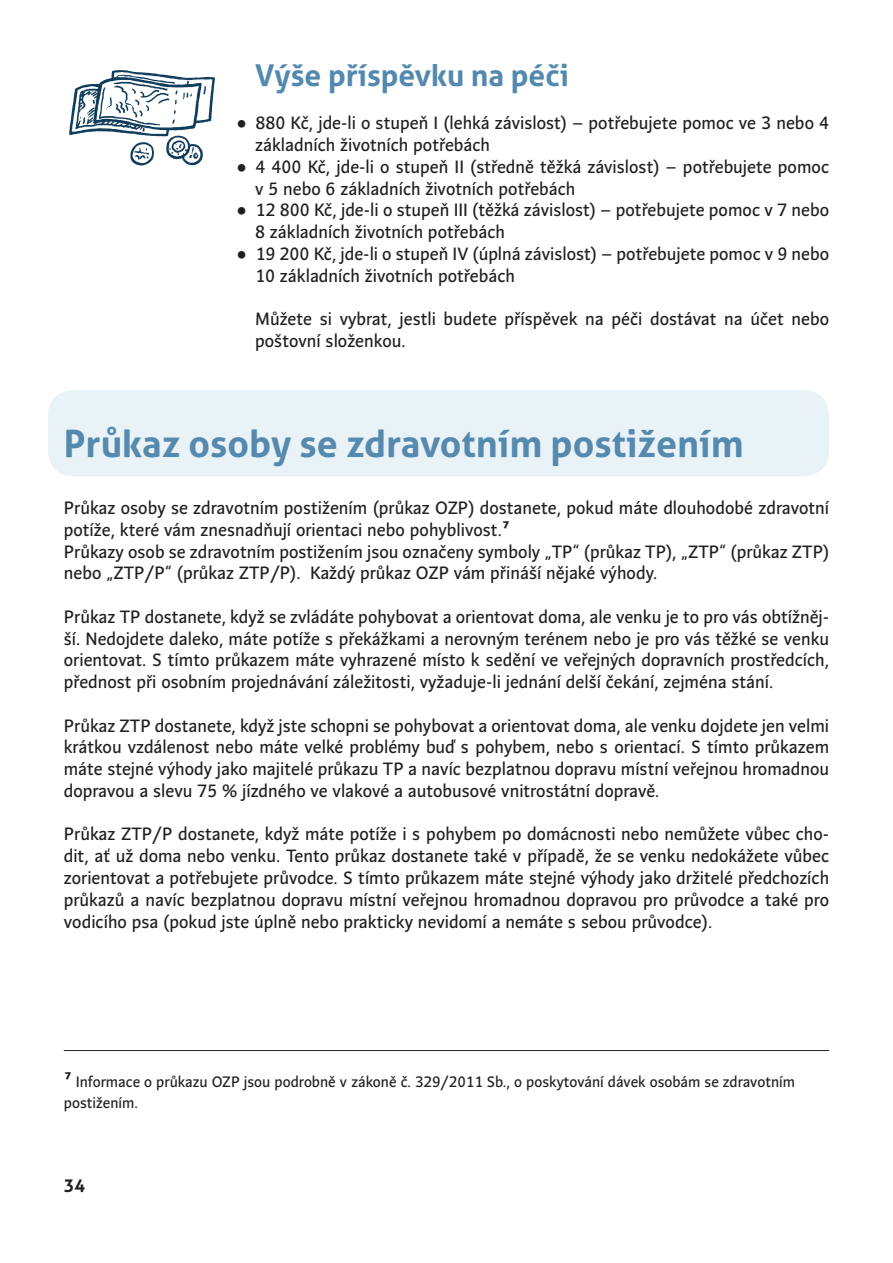
<style>
.page{position:relative;width:893px;height:1263px;background:#fff}
.page>*{position:absolute;margin:0;border:0;box-sizing:border-box;transform-origin:0 0}
.podnadpis_vel{font:700 37.5px "Aller";color:#5589ad}
.piktogramy{font:700 30px "Aller";color:#5389ae}
.text{font:17.7px/21.8px "Andulka Sans Text";color:#231f20;text-align:justify}
.text_odrážky{font:17.7px/21.8px "Andulka Sans Text";color:#231f20}
.text_piktogramy{font:17.7px/21.8px "Andulka Sans Text";color:#231f20}
.t1{font:700 17.7px "Aller";color:#231f20}
.poznamka_pod_carou{font:15px/21.8px "Andulka Sans Text";color:#231f20}
.s1{font-family:"Aller";font-weight:700}
.s2{font-family:"Aller";font-weight:700;font-size:17.7px}
</style>
<div class="page">
<div style="left:48px;top:390px;width:781px;height:86px;background:#e8f2f7;border-radius:26px"></div>
<img style="left:69px;top:70px;width:146px;height:96px">
<hr style="left:64px;top:1050px;width:765px;height:1px;background:#231f20">
<p class="piktogramy" style="left:255px;top:57px;width:315px">Výše příspěvku na péči</p>
<p class="text_odrážky" style="left:255px;top:112px;width:576px;text-indent:-18px">• 880 Kč, jde-li o stupeň I (lehká závislost) – potřebujete pomoc ve 3 nebo 4 základních životních potřebách</p>
<p class="text_odrážky" style="left:255px;top:156px;width:576px;text-indent:-18px">• 4 400 Kč, jde-li o stupeň II (středně těžká závislost) – potřebujete pomoc v 5 nebo 6 základních životních potřebách</p>
<p class="text_odrážky" style="left:255px;top:199px;width:576px;text-indent:-18px">• 12 800 Kč, jde-li o stupeň III (těžká závislost) – potřebujete pomoc v 7 nebo<br>8 základních životních potřebách</p>
<p class="text_odrážky" style="left:255px;top:243px;width:576px;text-indent:-18px">• 19 200 Kč, jde-li o stupeň IV (úplná závislost) – potřebujete pomoc v 9 nebo<br>10 základních životních potřebách</p>
<p class="text_piktogramy" style="left:255px;top:308px;width:576px">Můžete si vybrat, jestli budete příspěvek na péči dostávat na účet nebo poštovní složenkou.</p>
<p class="podnadpis_vel" style="left:64px;top:421px;width:681px">Průkaz osoby se zdravotním postižením</p>
<p class="text" style="left:64px;top:497px;width:767px">Průkaz osoby se zdravotním postižením (průkaz OZP) dostanete, pokud máte dlouhodobé zdravotní potíže, které vám znesnadňují orientaci nebo pohyblivost.<span class="s1">7</span></p>
<p class="text" style="left:64px;top:541px;width:767px">Průkazy osob se zdravotním postižením jsou označeny symboly „TP“ (průkaz TP), „ZTP“ (průkaz ZTP) nebo „ZTP/P“ (průkaz ZTP/P). Každý průkaz OZP vám přináší nějaké výhody.</p>
<p class="text" style="left:64px;top:606px;width:767px">Průkaz TP dostanete, když se zvládáte pohybovat a orientovat doma, ale venku je to pro vás obtížněj&shy;ší. Nedojdete daleko, máte potíže s překážkami a nerovným terénem nebo je pro vás těžké se venku orientovat. S tímto průkazem máte vyhrazené místo k sedění ve veřejných dopravních prostředcích, přednost při osobním projednávání záležitosti, vyžaduje-li jednání delší čekání, zejména stání.</p>
<p class="text" style="left:64px;top:715px;width:767px">Průkaz ZTP dostanete, když jste schopni se pohybovat a orientovat doma, ale venku dojdete jen velmi krátkou vzdálenost nebo máte velké problémy buď s pohybem, nebo s orientací. S tímto průkazem máte stejné výhody jako majitelé průkazu TP a navíc bezplatnou dopravu místní veřejnou hromadnou dopravou a slevu 75 % jízdného ve vlakové a autobusové vnitrostátní dopravě.</p>
<p class="text" style="left:64px;top:823px;width:767px">Průkaz ZTP/P dostanete, když máte potíže i s pohybem po domácnosti nebo nemůžete vůbec cho&shy;dit, ať už doma nebo venku. Tento průkaz dostanete také v případě, že se venku nedokážete vůbec zorientovat a potřebujete průvodce. S tímto průkazem máte stejné výhody jako držitelé předchozích průkazů a navíc bezplatnou dopravu místní veřejnou hromadnou dopravou pro průvodce a také pro vodicího psa (pokud jste úplně nebo prakticky nevidomí a nemáte s sebou průvodce).</p>
<p class="poznamka_pod_carou" style="left:64px;top:1070px;width:733px"><span class="s2">7</span> Informace o průkazu OZP jsou podrobně v zákoně č. 329/2011 Sb., o poskytování dávek osobám se zdravotním postižením.</p>
<p class="t1" style="left:64px;top:1174px;width:23px">34</p>
</div>
